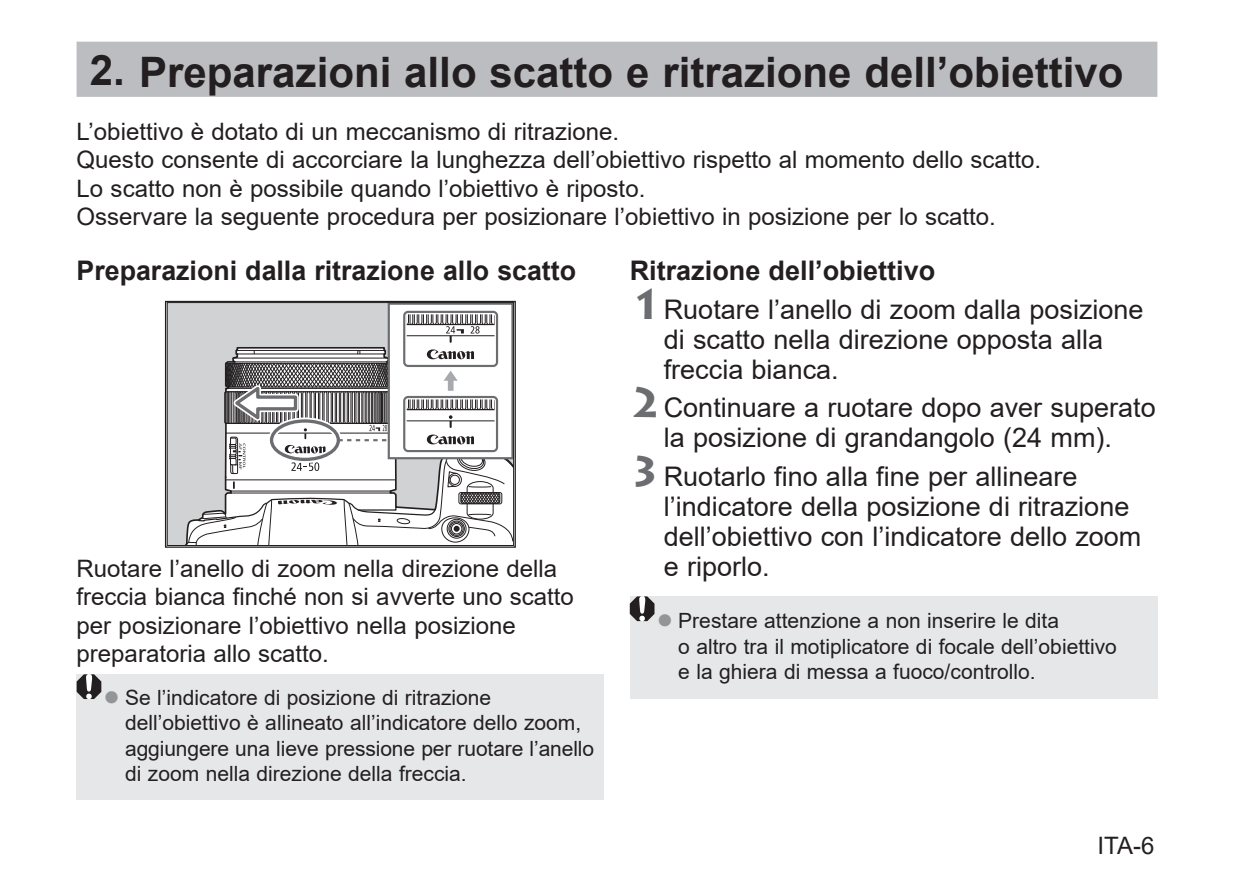
<style>
.page{position:relative;width:1234px;height:893px;background:#fff}
.page>*{position:absolute;margin:0;border:0;box-sizing:border-box;transform-origin:0 0}
.t1{font:700 42px "Arial";color:#231f20}
.t2{font:27px/30px "Arial";color:#231f20}
.t3{font:700 27px "Arial";color:#231f20}
.t4{font:24px/28.5px "Arial";color:#231f20}
.t5{font:21px/25.5px "Arial";color:#231f20}
.s1{font-weight:700}
.s2{font-family:"Lithos Pro";font-weight:700;font-size:42px;color:#6c6d70}
</style>
<div class="page">
<div style="left:629px;top:596px;width:528px;height:102px;background:#e6e7e9"></div>
<div style="left:77px;top:42px;width:1080px;height:55px;background:#bcbdc0"></div>
<div style="left:167px;top:303px;width:346px;height:242px;background:#d1d2d4"></div>
<svg style="left:389px;top:304px;width:123px;height:154px"></svg>
<svg style="left:186px;top:312px;width:326px;height:232px"></svg>
<div style="left:167px;top:302px;width:347px;height:244px;border:1px solid #231f20"></div>
<div style="left:165px;top:301px;width:350px;height:247px;border:1px solid #231f20"></div>
<div style="left:77px;top:674px;width:527px;height:125px;background:#e6e7e9"></div>
<svg style="left:629px;top:596px;width:26px;height:31px"></svg>
<svg style="left:77px;top:674px;width:25px;height:26px"></svg>
<h1 class="t1" style="left:90px;top:43px;width:1035px">2. Preparazioni allo scatto e ritrazione dell’obiettivo</h1>
<p class="t4" style="left:77px;top:117px;width:965px">L’obiettivo è dotato di un meccanismo di ritrazione.<br>Questo consente di accorciare la lunghezza dell’obiettivo rispetto al momento dello scatto.<br>Lo scatto non è possibile quando l’obiettivo è riposto.<br>Osservare la seguente procedura per posizionare l’obiettivo in posizione per lo scatto.</p>
<p class="t2" style="left:629px;top:251px;width:515px;line-height:38.4px"><span class="s1">Ritrazione dell’obiettivo<br></span><span class="s2">1</span>Ruotare l’anello di zoom dalla posizione</p>
<p class="t2" style="left:663px;top:324px;width:441px">di scatto nella direzione opposta alla freccia bianca.</p>
<p class="t2" style="left:629px;top:392px;width:527px;text-align:center"><span class="s2">2</span>Continuare a ruotare dopo aver superato la posizione di grandangolo (24 mm).</p>
<p class="t2" style="left:663px;top:461px;width:479px;text-indent:-34px"><span class="s2">3</span>Ruotarlo fino alla fine per allineare l’indicatore della posizione di ritrazione dell’obiettivo con l’indicatore dello zoom e riporlo.</p>
<p class="t5" style="left:678px;top:608px;width:440px">Prestare attenzione a non inserire le dita<br>o altro tra il motiplicatore di focale dell’obiettivo e la ghiera di messa a fuoco/controllo.</p>
<p class="t3" style="left:77px;top:251px;width:501px">Preparazioni dalla ritrazione allo scatto</p>
<p class="t4" style="left:77px;top:554px;width:498px">Ruotare l’anello di zoom nella direzione della freccia bianca finché non si avverte uno scatto per posizionare l’obiettivo nella posizione preparatoria allo scatto.</p>
<p class="t5" style="left:125px;top:684px;width:470px">Se l’indicatore di posizione di ritrazione dell’obiettivo è allineato all’indicatore dello zoom, aggiungere una lieve pressione per ruotare l’anello di zoom nella direzione della freccia.</p>
<p class="t4" style="left:1097px;top:831px;width:58px">ITA-6</p>
</div>
